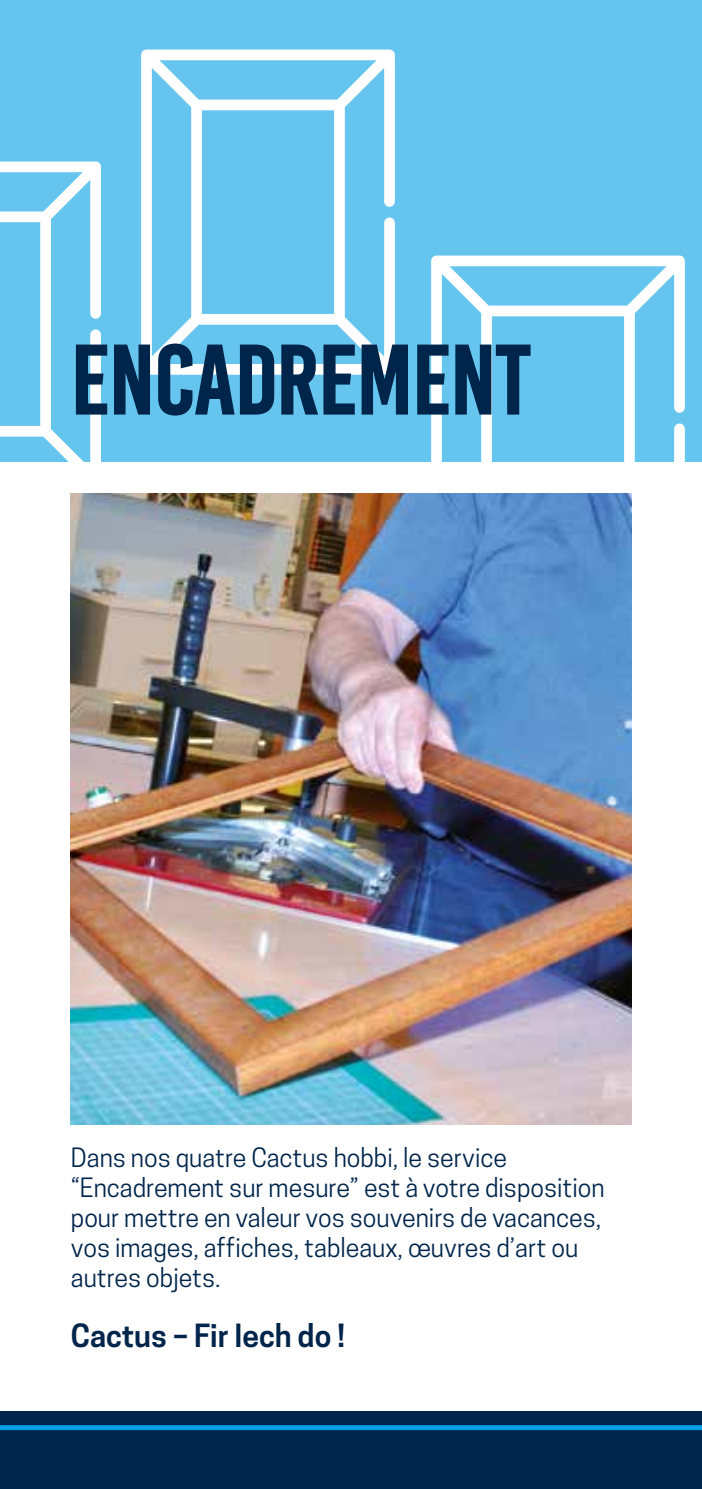
<style>
.page{position:relative;width:702px;height:1489px;background:#fff}
.page>*{position:absolute;margin:0;border:0;box-sizing:border-box;transform-origin:0 0}
.t1{font:700 100px "Base One";letter-spacing:-.005em;color:#00254b}
.t2{font:600 30px "Cooper Hewitt";color:#00254b}
.t3{font:25px/30px "Cooper Hewitt";color:#00254b}
</style>
<div class="page">
<div style="left:0;top:1410px;width:702px;height:78px;background:#00254b"></div>
<svg style="left:0;top:1425px;width:702px;height:4px;background:#009bde"></svg>
<div style="left:0;top:0;width:702px;height:462px;background:#66c5ee"></div>
<svg style="left:141px;top:50px;width:254px;height:325px"></svg>
<svg style="left:0;top:161px;width:101px;height:301px"></svg>
<svg style="left:431px;top:255px;width:253px;height:325px"></svg>
<img style="left:71px;top:494px;width:560px;height:630px">
<h1 class="t1" style="left:71px;top:326px;width:461px">ENCADREMENT</h1>
<p class="t3" style="left:71px;top:1142px;width:535px">Dans nos quatre Cactus hobbi, le service “Encadrement sur mesure” est à votre disposition pour mettre en valeur vos souvenirs de vacances, vos images, affiches, tableaux, œuvres d’art ou autres objets.</p>
<p class="t2" style="left:71px;top:1317px;width:275px">Cactus – Fir Iech do !</p>
</div>
